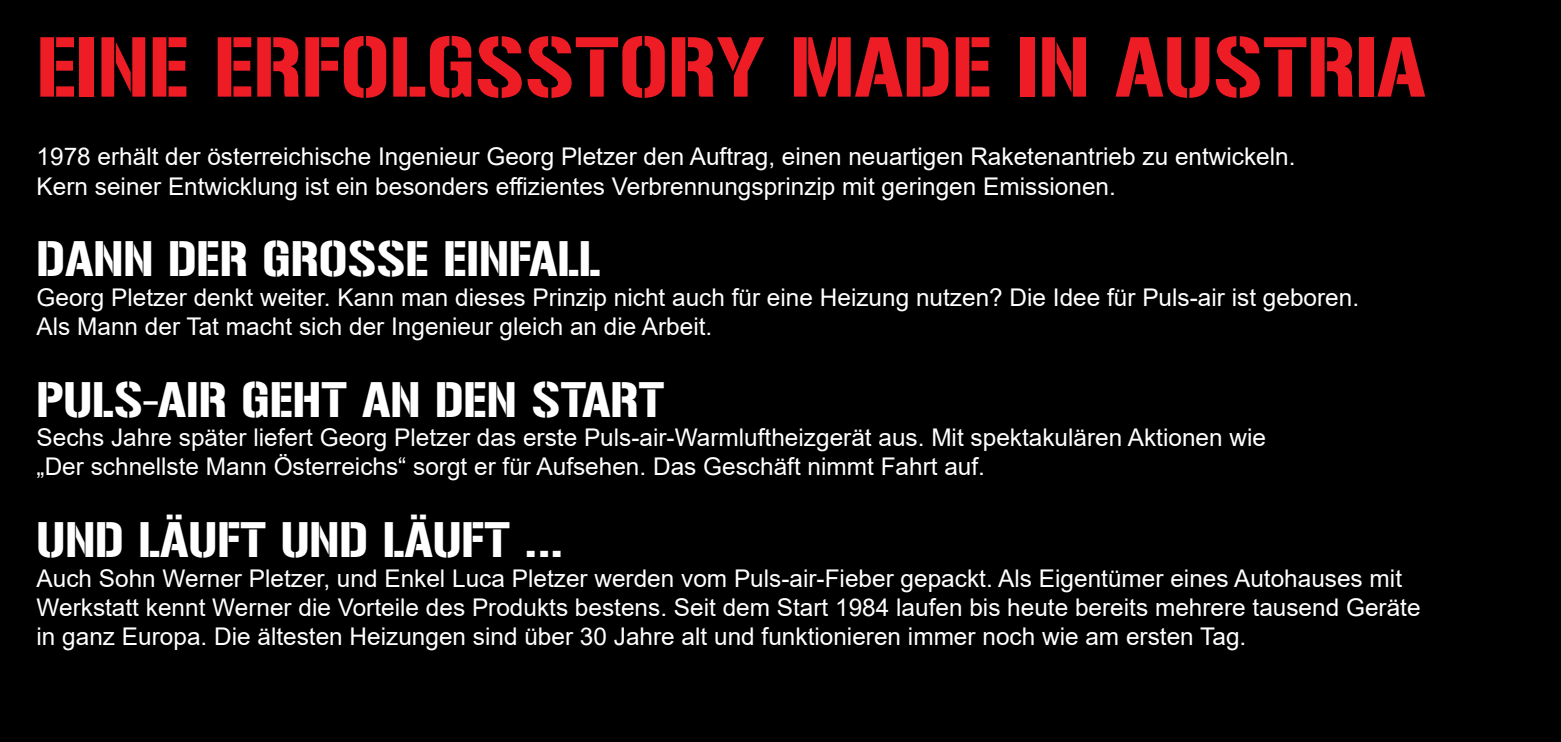
<style>
.page{position:relative;width:1561px;height:742px;background:#fff}
.page>*{position:absolute;margin:0;border:0;box-sizing:border-box;transform-origin:0 0}
.t1{font:75px "Gunplay";color:#ee1c25}
.t2{font:43.75px "Gunplay";color:#fff}
.t3{font:24.38px/29.2px "Arial";color:#fff}
</style>
<div class="page">
<div style="left:0;top:0;width:1561px;height:741px;background:#000001"></div>
<p class="t1" style="left:37px;top:24px;width:1390px">EINE ERFOLGSSTORY MADE IN AUSTRIA</p>
<p class="t3" style="left:37px;top:142px;width:1260px">1978 erhält der österreichische Ingenieur Georg Pletzer den Auftrag, einen neuartigen Raketenantrieb zu entwickeln.</p>
<p class="t3" style="left:37px;top:171px;width:1081px">Kern seiner Entwicklung ist ein besonders effizientes Verbrennungsprinzip mit geringen Emissionen.</p>
<p class="t2" style="left:37px;top:234px;width:565px">DANN DER GROSSE EINFALL</p>
<p class="t3" style="left:37px;top:282px;width:1324px">Georg Pletzer denkt weiter. Kann man dieses Prinzip nicht auch für eine Heizung nutzen? Die Idee für Puls-air ist geboren.</p>
<p class="t3" style="left:37px;top:311px;width:677px">Als Mann der Tat macht sich der Ingenieur gleich an die Arbeit.</p>
<p class="t2" style="left:37px;top:374px;width:629px">PULS-AIR GEHT AN DEN START</p>
<p class="t3" style="left:37px;top:422px;width:1231px">Sechs Jahre später liefert Georg Pletzer das erste Puls-air-Warmluftheizgerät aus. Mit spektakulären Aktionen wie</p>
<p class="t3" style="left:37px;top:452px;width:950px">„Der schnellste Mann Österreichs“ sorgt er für Aufsehen. Das Geschäft nimmt Fahrt auf.</p>
<p class="t2" style="left:37px;top:514px;width:529px">UND LÄUFT UND LÄUFT …</p>
<p class="t3" style="left:37px;top:563px;width:1385px">Auch Sohn Werner Pletzer, und Enkel Luca Pletzer werden vom Puls-air-Fieber gepackt. Als Eigentümer eines Autohauses mit<br>Werkstatt kennt Werner die Vorteile des Produkts bestens. Seit dem Start 1984 laufen bis heute bereits mehrere tausend Geräte in ganz Europa. Die ältesten Heizungen sind über 30 Jahre alt und funktionieren immer noch wie am ersten Tag.</p>
</div>
